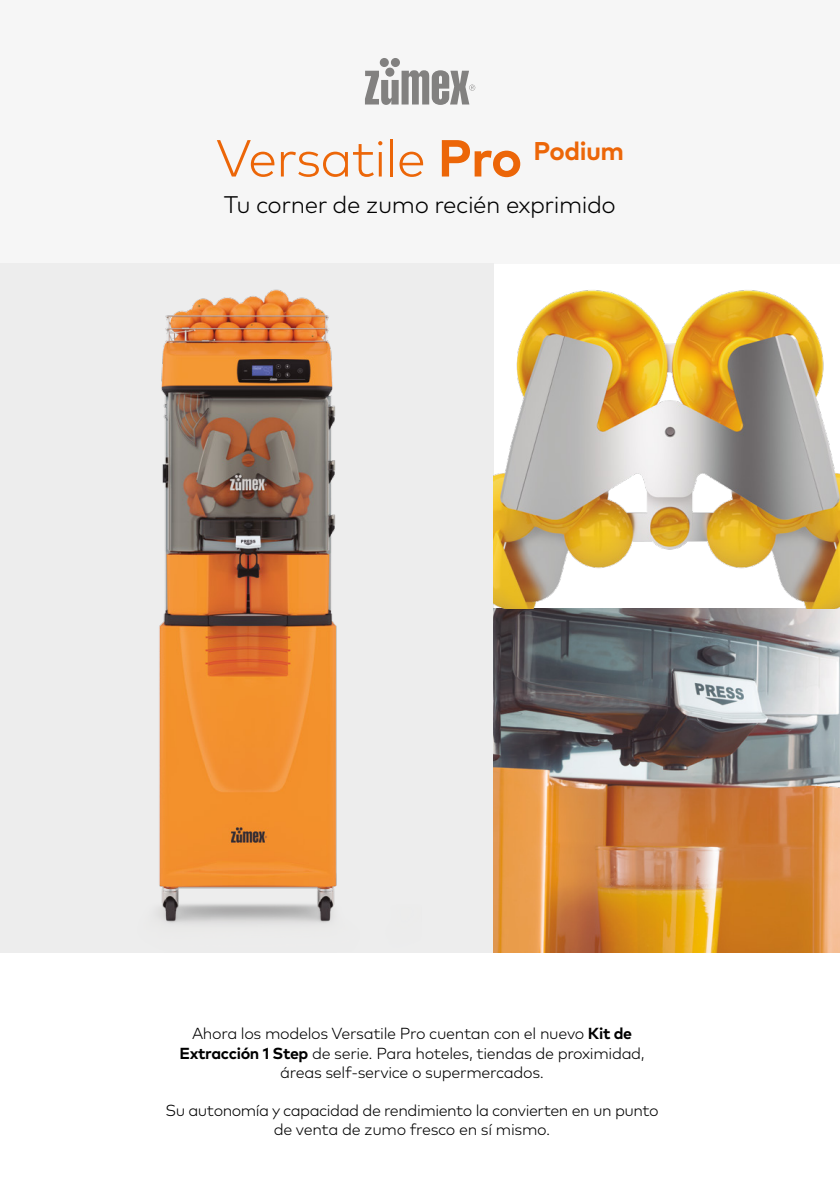
<style>
.page{position:relative;width:840px;height:1191px;background:#fff}
.page>*{position:absolute;margin:0;border:0;box-sizing:border-box;transform-origin:0 0}
.t1{font:300 52px "Mark Pro";letter-spacing:-.02em;color:#ec6608}
.t2{font:300 24px "Mark Pro";letter-spacing:-.02em;color:#000}
.t3{font:300 16px/19.2px "Mark Pro";letter-spacing:-.02em;color:#000;text-align:center}
.s1{font-weight:700}
</style>
<div class="page">
<div style="left:0;top:0;width:839px;height:264px;background:#f6f6f6"></div>
<img style="left:493px;top:264px;width:346px;height:688px">
<img style="left:0;top:271px;width:493px;height:681px">
<svg style="left:365px;top:58px;width:110px;height:47px"></svg>
<h1 class="t1" style="left:216px;top:119px;width:409px">Versatile <span class="s1">Pro</span> <sup>Podium</sup></h1>
<h2 class="t2" style="left:224px;top:186px;width:393px">Tu corner de zumo recién exprimido</h2>
<p class="t3" style="left:179px;top:1023px;width:466px">Ahora los modelos Versatile Pro cuentan con el nuevo <span class="s1">Kit de<br>Extracción 1 Step</span> de serie. Para hoteles, tiendas de proximidad, áreas self-service o supermercados.</p>
<p class="t3" style="left:165px;top:1099px;width:494px">Su autonomía y capacidad de rendimiento la convierten en un punto de venta de zumo fresco en sí mismo.</p>
</div>
